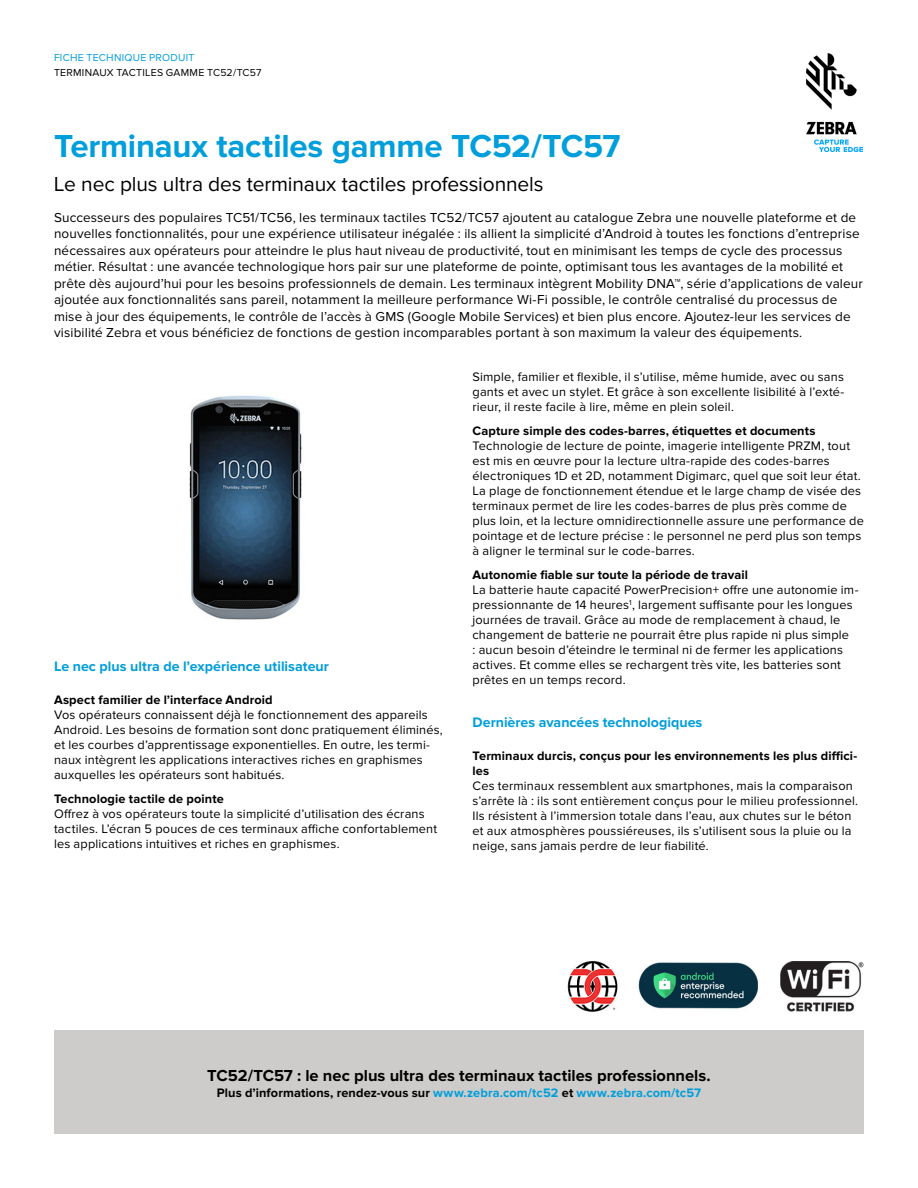
<style>
.page{position:relative;width:918px;height:1188px;background:#fff}
.page>*{position:absolute;margin:0;border:0;box-sizing:border-box;transform-origin:0 0}
.t1{font:700 33px "Proxima Nova";letter-spacing:-.01em;color:#009edb}
.t2{font:21px "Proxima Nova";letter-spacing:-.005em;color:#000}
.t3{font:700 16.5px "Proxima Nova";color:#000}
.t4{font:700 14.25px "Proxima Nova";color:#009edb}
.t5{font:13.5px/16.5px "Proxima Nova";letter-spacing:.01em;color:#000}
.t6{font:12.75px/15px "Proxima Nova";letter-spacing:.015em;color:#000}
.t7{font:700 12.75px/15px "Proxima Nova";letter-spacing:.01em;color:#000}
.t8{font:700 12.75px "Proxima Nova";letter-spacing:.01em;color:#009edb}
.t9{font:10.5px "Proxima Nova";letter-spacing:.025em;color:#000}
.t10{font:10.5px "Proxima Nova";letter-spacing:.025em;color:#009edb}
.s1{color:#000}
</style>
<div class="page">
<img style="left:806px;top:54px;width:56px;height:97px">
<div style="left:54px;top:1031px;width:810px;height:103px;background:#cdccca"></div>
<img style="left:567px;top:961px;width:297px;height:51px">
<img style="left:189px;top:395px;width:113px;height:225px">
<p class="t10" style="left:54px;top:52px;width:142px">FICHE TECHNIQUE PRODUIT</p>
<p class="t9" style="left:54px;top:66px;width:209px">TERMINAUX TACTILES GAMME TC52/TC57</p>
<h1 class="t1" style="left:54px;top:127px;width:568px">Terminaux tactiles gamme TC52/TC57</h1>
<h2 class="t2" style="left:54px;top:172px;width:491px">Le nec plus ultra des terminaux tactiles professionnels</h2>
<p class="t5" style="left:54px;top:209px;width:810px">Successeurs des populaires TC51/TC56, les terminaux tactiles TC52/TC57 ajoutent au catalogue Zebra une nouvelle plateforme et de nouvelles fonctionnalités, pour une expérience utilisateur inégalée : ils allient la simplicité d’Android à toutes les fonctions d’entreprise nécessaires aux opérateurs pour atteindre le plus haut niveau de productivité, tout en minimisant les temps de cycle des processus métier. Résultat : une avancée technologique hors pair sur une plateforme de pointe, optimisant tous les avantages de la mobilité et prête dès aujourd’hui pour les besoins professionnels de demain. Les terminaux intègrent Mobility DNA™, série d’applications de valeur ajoutée aux fonctionnalités sans pareil, notamment la meilleure performance Wi-Fi possible, le contrôle centralisé du processus de mise à jour des équipements, le contrôle de l’accès à GMS (Google Mobile Services) et bien plus encore. Ajoutez-leur les services de visibilité Zebra et vous bénéficiez de fonctions de gestion incomparables portant à son maximum la valeur des équipements.</p>
<p class="t4" style="left:54px;top:658px;width:276px">Le nec plus ultra de l’expérience utilisateur</p>
<p class="t7" style="left:54px;top:692px;width:220px">Aspect familier de l’interface Android</p>
<p class="t6" style="left:54px;top:707px;width:390px">Vos opérateurs connaissent déjà le fonctionnement des appareils Android. Les besoins de formation sont donc pratiquement éliminés, et les courbes d’apprentissage exponentielles. En outre, les termi&shy;naux intègrent les applications interactives riches en graphismes auxquelles les opérateurs sont habitués.</p>
<p class="t7" style="left:54px;top:791px;width:171px">Technologie tactile de pointe</p>
<p class="t6" style="left:54px;top:806px;width:385px">Offrez à vos opérateurs toute la simplicité d’utilisation des écrans tactiles. L’écran 5 pouces de ces terminaux affiche confortablement les applications intuitives et riches en graphismes.</p>
<p class="t6" style="left:472px;top:369px;width:373px;text-align:justify">Simple, familier et flexible, il s’utilise, même humide, avec ou sans gants et avec un stylet. Et grâce à son excellente lisibilité à l’exté&shy;rieur, il reste facile à lire, même en plein soleil.</p>
<p class="t7" style="left:472px;top:423px;width:344px">Capture simple des codes-barres, étiquettes et documents</p>
<p class="t6" style="left:472px;top:438px;width:393px">Technologie de lecture de pointe, imagerie intelligente PRZM, tout est mis en œuvre pour la lecture ultra-rapide des codes-barres électroniques 1D et 2D, notamment Digimarc, quel que soit leur état.<br>La plage de fonctionnement étendue et le large champ de visée des terminaux permet de lire les codes-barres de plus près comme de plus loin, et la lecture omnidirectionnelle assure une performance de pointage et de lecture précise : le personnel ne perd plus son temps à aligner le terminal sur le code-barres.</p>
<p class="t7" style="left:472px;top:567px;width:277px">Autonomie fiable sur toute la période de travail</p>
<p class="t6" style="left:472px;top:582px;width:388px">La batterie haute capacité PowerPrecision+ offre une autonomie im&shy;pressionnante de 14 heures<sup>1</sup>, largement suffisante pour les longues journées de travail. Grâce au mode de remplacement à chaud, le changement de batterie ne pourrait être plus rapide ni plus simple<br>: aucun besoin d’éteindre le terminal ni de fermer les applications actives. Et comme elles se rechargent très vite, les batteries sont prêtes en un temps record.</p>
<p class="t4" style="left:472px;top:714px;width:231px">Dernières avancées technologiques</p>
<p class="t7" style="left:472px;top:749px;width:386px">Terminaux durcis, conçus pour les environnements les plus diffici&shy;les</p>
<p class="t6" style="left:472px;top:779px;width:387px">Ces terminaux ressemblent aux smartphones, mais la comparaison s’arrête là : ils sont entièrement conçus pour le milieu professionnel.<br>Ils résistent à l’immersion totale dans l’eau, aux chutes sur le béton et aux atmosphères poussiéreuses, ils s’utilisent sous la pluie ou la neige, sans jamais perdre de leur fiabilité.</p>
<p class="t3" style="left:207px;top:1066px;width:505px">TC52/TC57 : le nec plus ultra des terminaux tactiles professionnels.</p>
<p class="t8" style="left:217px;top:1085px;width:486px"><span class="s1">Plus d’informations, rendez-vous sur</span> www.zebra.com/tc52 <span class="s1">et</span> www.zebra.com/tc57</p>
</div>
